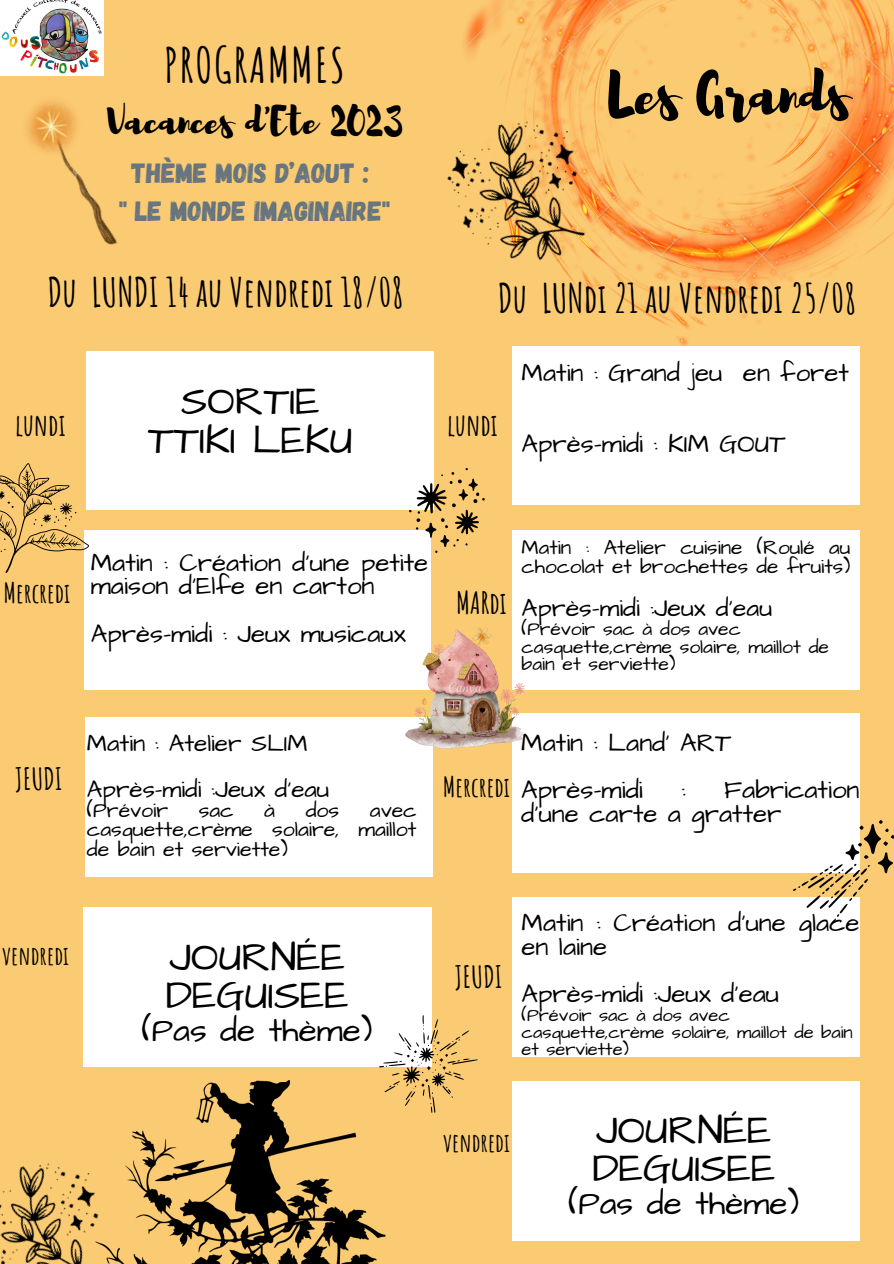
<style>
.page{position:relative;width:894px;height:1264px;background:#fff}
.page>*{position:absolute;margin:0;border:0;box-sizing:border-box;transform-origin:0 0}
.t1{font:58.65px "Brusher";color:#000}
.t2{font:700 47.55px "Amatic SC";letter-spacing:.04em;color:#000}
.t3{font:40.95px "Architects Daughter";color:#000}
.t4{font:700 39.75px "Amatic SC";color:#000}
.t5{font:37.8px "Brusher";color:#000}
.t6{font:33.3px "Architects Daughter";color:#000}
.t7{font:700 30px "Amatic SC";color:#000}
.t8{font:27.75px "Gagalin";color:#66757f}
.t9{font:700 27px "Amatic SC";color:#000}
.t10{font:25.8px/23.7px "Architects Daughter";color:#000}
.t11{font:700 25.5px "Amatic SC";color:#000}
.t12{font:25.2px "Architects Daughter";color:#000}
.t13{font:24.3px "Architects Daughter";color:#000}
.t14{font:21.3px/19.2px "Architects Daughter";color:#000;text-align:justify}
.t15{font:20.85px/18.6px "Architects Daughter";color:#000}
.t16{font:19.35px/17.5px "Architects Daughter";color:#000}
.t17{font:18.3px/17px "Architects Daughter";color:#000}
.s1{font-family:"Amatic SC";font-weight:700;font-size:27px}
</style>
<div class="page">
<div style="left:0;top:0;width:893px;height:1263px;background:#fbcb73"></div>
<img style="left:0;top:0;width:103px;height:75px">
<div style="left:412px;top:351px;width:21px;height:159px;background:#fff"></div>
<div style="left:101px;top:351px;width:324px;height:159px;background:#fff"></div>
<div style="left:86px;top:351px;width:22px;height:159px;background:#fff"></div>
<div style="left:411px;top:717px;width:22px;height:159px;background:#fff"></div>
<div style="left:99px;top:717px;width:326px;height:159px;background:#fff"></div>
<div style="left:85px;top:717px;width:21px;height:159px;background:#fff"></div>
<div style="left:837px;top:346px;width:22px;height:159px;background:#fff"></div>
<div style="left:527px;top:346px;width:324px;height:159px;background:#fff"></div>
<div style="left:512px;top:346px;width:22px;height:159px;background:#fff"></div>
<div style="left:409px;top:530px;width:22px;height:159px;background:#fff"></div>
<div style="left:99px;top:530px;width:324px;height:159px;background:#fff"></div>
<div style="left:84px;top:530px;width:22px;height:159px;background:#fff"></div>
<div style="left:837px;top:530px;width:22px;height:159px;background:#fff"></div>
<div style="left:527px;top:530px;width:324px;height:159px;background:#fff"></div>
<div style="left:512px;top:530px;width:22px;height:159px;background:#fff"></div>
<div style="left:837px;top:713px;width:22px;height:159px;background:#fff"></div>
<div style="left:527px;top:713px;width:324px;height:159px;background:#fff"></div>
<div style="left:512px;top:713px;width:22px;height:159px;background:#fff"></div>
<div style="left:837px;top:897px;width:22px;height:159px;background:#fff"></div>
<div style="left:527px;top:897px;width:324px;height:159px;background:#fff"></div>
<div style="left:512px;top:897px;width:22px;height:159px;background:#fff"></div>
<div style="left:837px;top:1081px;width:22px;height:159px;background:#fff"></div>
<div style="left:527px;top:1081px;width:324px;height:159px;background:#fff"></div>
<div style="left:512px;top:1081px;width:22px;height:159px;background:#fff"></div>
<div style="left:410px;top:907px;width:21px;height:159px;background:#fff"></div>
<div style="left:98px;top:907px;width:326px;height:159px;background:#fff"></div>
<div style="left:83px;top:907px;width:22px;height:159px;background:#fff"></div>
<img style="left:464px;top:0;width:429px;height:346px">
<img style="left:447px;top:104px;width:159px;height:179px">
<img style="left:27px;top:100px;width:91px;height:145px">
<img style="left:0;top:463px;width:89px;height:110px">
<img style="left:409px;top:468px;width:75px;height:84px">
<img style="left:380px;top:1015px;width:98px;height:97px">
<img style="left:793px;top:820px;width:100px;height:104px">
<img style="left:0;top:1163px;width:95px;height:100px">
<img style="left:95px;top:1080px;width:311px;height:183px">
<img style="left:405px;top:627px;width:120px;height:121px">
<p class="t2" style="left:164px;top:35px;width:182px">PROGRAMMES</p>
<p class="t5" style="left:107px;top:96px;width:297px">Vacances d'Ete 2023</p>
<p class="t8" style="left:131px;top:155px;width:239px">THÈME MOIS D’AOUT :</p>
<p class="t8" style="left:119px;top:193px;width:272px">" LE MONDE IMAGINAIRE"</p>
<p class="t4" style="left:47px;top:266px;width:358px">Du LUNDI 14 au Vendredi 18/08</p>
<p class="t7" style="left:15px;top:406px;width:52px">lundi</p>
<p class="t3" style="left:181px;top:374px;width:140px">SORTIE</p>
<p class="t3" style="left:148px;top:412px;width:206px">TTIKI LEKU</p>
<p class="t1" style="left:607px;top:55px;width:243px">Les Grands</p>
<p class="t4" style="left:497px;top:273px;width:360px">Du LUNdi 21 au Vendredi 25/08</p>
<p class="t7" style="left:447px;top:406px;width:52px">lundi</p>
<p class="t10" style="left:521px;top:362px;width:329px">Matin : Grand jeu en foret</p>
<p class="t10" style="left:521px;top:433px;width:265px">Après-midi : KIM GOUT</p>
<p class="t9" style="left:4px;top:576px;width:68px">Mercredi</p>
<p class="t10" style="left:91px;top:551px;width:339px">Matin : Création d'une petite maison d'Elfe en carton</p>
<p class="t10" style="left:91px;top:622px;width:316px">Après-midi : Jeux musicaux</p>
<p class="t7" style="left:456px;top:583px;width:51px">MARdi</p>
<p class="t15" style="left:521px;top:538px;width:330px">Matin : Atelier cuisine (Roulé au chocolat et brochettes de fruits)</p>
<p class="t12" style="left:521px;top:591px;width:252px">Après-midi :Jeux d'eau</p>
<p class="t16" style="left:521px;top:620px;width:309px">(Prévoir sac à dos avec casquette,crème solaire, maillot de bain et serviette)</p>
<p class="t7" style="left:15px;top:759px;width:49px">JEUDI</p>
<p class="t13" style="left:87px;top:726px;width:222px">Matin : Atelier SLIM</p>
<p class="t13" style="left:87px;top:773px;width:244px">Après-midi :Jeux d'eau</p>
<p class="t14" style="left:87px;top:801px;width:83px">(Prévoir</p>
<p class="t14" style="left:199px;top:801px;width:37px">sac</p>
<p class="t14" style="left:264px;top:801px;width:12px">à</p>
<p class="t14" style="left:305px;top:801px;width:35px">dos</p>
<p class="t14" style="left:87px;top:801px;width:331px;text-indent:283px">avec casquette,crème solaire, maillot de bain et serviette)</p>
<p class="t11" style="left:2px;top:939px;width:68px">vendredi</p>
<p class="t3" style="left:170px;top:929px;width:177px">JOURNÉE</p>
<p class="t3" style="left:166px;top:967px;width:184px">DEGUISEE</p>
<p class="t6" style="left:142px;top:1007px;width:232px">(Pas de thème)</p>
<p class="t10" style="left:521px;top:731px;width:211px">Matin : Land' ART</p>
<p class="t10" style="left:681px;top:779px;width:6px">:</p>
<p class="t10" style="left:443px;top:779px;width:201px"><span class="s1">Mercredi</span> Après-midi</p>
<p class="t10" style="left:521px;top:779px;width:339px;text-indent:203px">Fabrication d'une carte a gratter</p>
<p class="t7" style="left:455px;top:957px;width:49px">JEUDI</p>
<p class="t10" style="left:521px;top:911px;width:339px">Matin : Création d'une glace en laine</p>
<p class="t10" style="left:521px;top:982px;width:259px">Après-midi :Jeux d'eau</p>
<p class="t17" style="left:521px;top:1007px;width:332px">(Prévoir sac à dos avec casquette,crème solaire, maillot de bain et serviette)</p>
<p class="t11" style="left:443px;top:1125px;width:68px">vendredi</p>
<p class="t3" style="left:596px;top:1102px;width:177px">JOURNÉE</p>
<p class="t3" style="left:592px;top:1140px;width:184px">DEGUISEE</p>
<p class="t6" style="left:568px;top:1180px;width:232px">(Pas de thème)</p>
</div>
